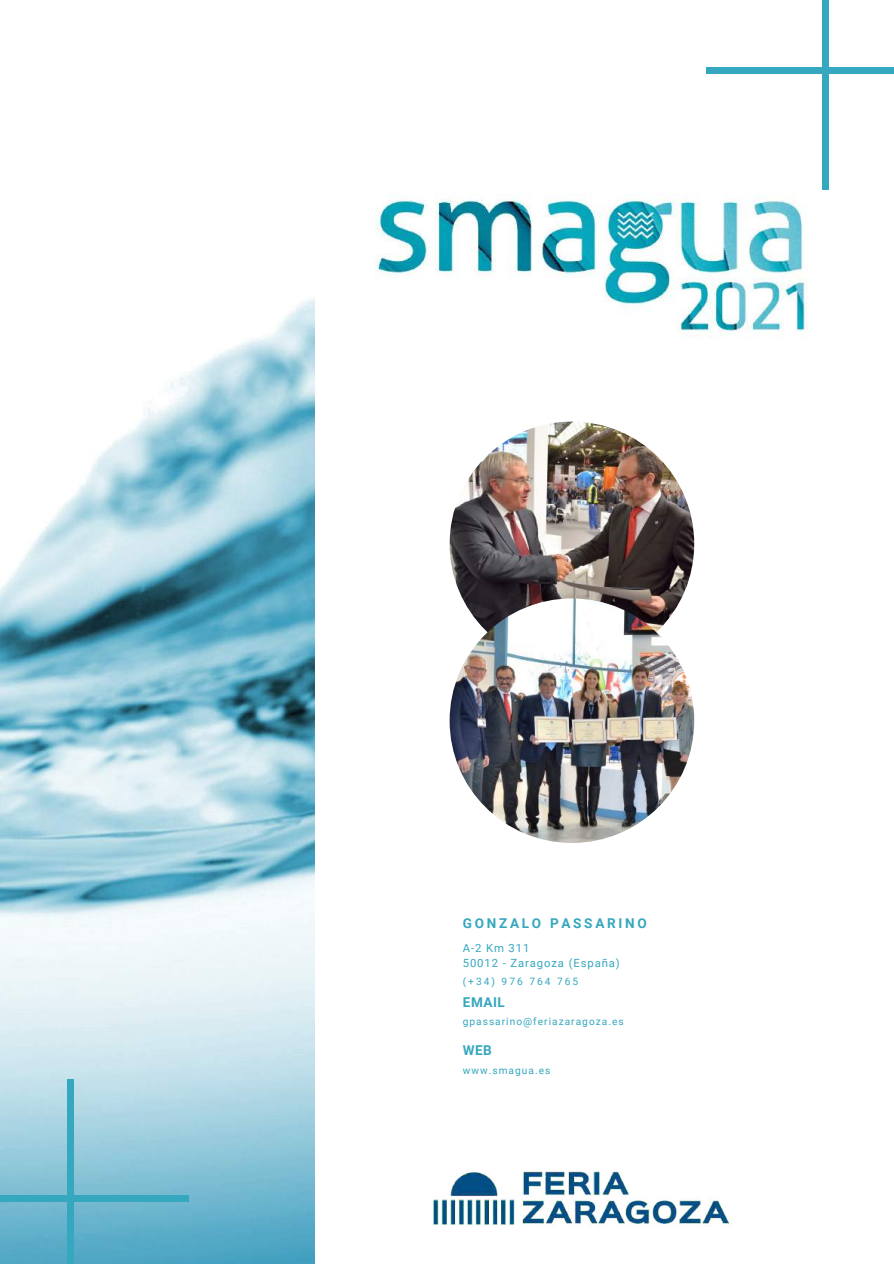
<style>
.page{position:relative;width:894px;height:1264px;background:#fff}
.page>*{position:absolute;margin:0;border:0;box-sizing:border-box;transform-origin:0 0}
.t1{font:700 13.5px "Roboto";letter-spacing:.2em;color:#35a7be}
.t2{font:11.25px/15.8px "Roboto";letter-spacing:.08em;color:#35a7be}
.t3{font:10.2px "Roboto";letter-spacing:.1em;color:#35a7be}
.t4{font:10.2px "Roboto";letter-spacing:.2em;color:#35a7be}
</style>
<div class="page">
<img style="left:0;top:299px;width:315px;height:964px">
<img style="left:449px;top:421px;width:245px;height:245px;border-radius:50%">
<img style="left:449px;top:598px;width:245px;height:245px;border-radius:50%">
<img style="left:375px;top:157px;width:454px;height:181px">
<div style="left:821px;top:0;width:7px;height:189px;background:#35a7be"></div>
<div style="left:706px;top:68px;width:187px;height:6px;background:#35a7be"></div>
<div style="left:67px;top:1079px;width:6px;height:184px;background:#35a7be"></div>
<div style="left:0;top:1194px;width:189px;height:7px;background:#35a7be"></div>
<img style="left:433px;top:1171px;width:297px;height:56px">
<h1 class="t1" style="left:462px;top:915px;width:185px">GONZALO PASSARINO</h1>
<p class="t2" style="left:462px;top:939px;width:158px">A-2 Km 311<br>50012 - Zaragoza (España)</p>
<p class="t4" style="left:462px;top:975px;width:117px">(+34) 976 764 765</p>
<h1 class="t1" style="left:462px;top:994px;width:43px">EMAIL</h1>
<p class="t3" style="left:462px;top:1015px;width:162px">gpassarino@feriazaragoza.es</p>
<h1 class="t1" style="left:462px;top:1042px;width:31px">WEB</h1>
<p class="t3" style="left:462px;top:1064px;width:89px">www.smagua.es</p>
</div>
